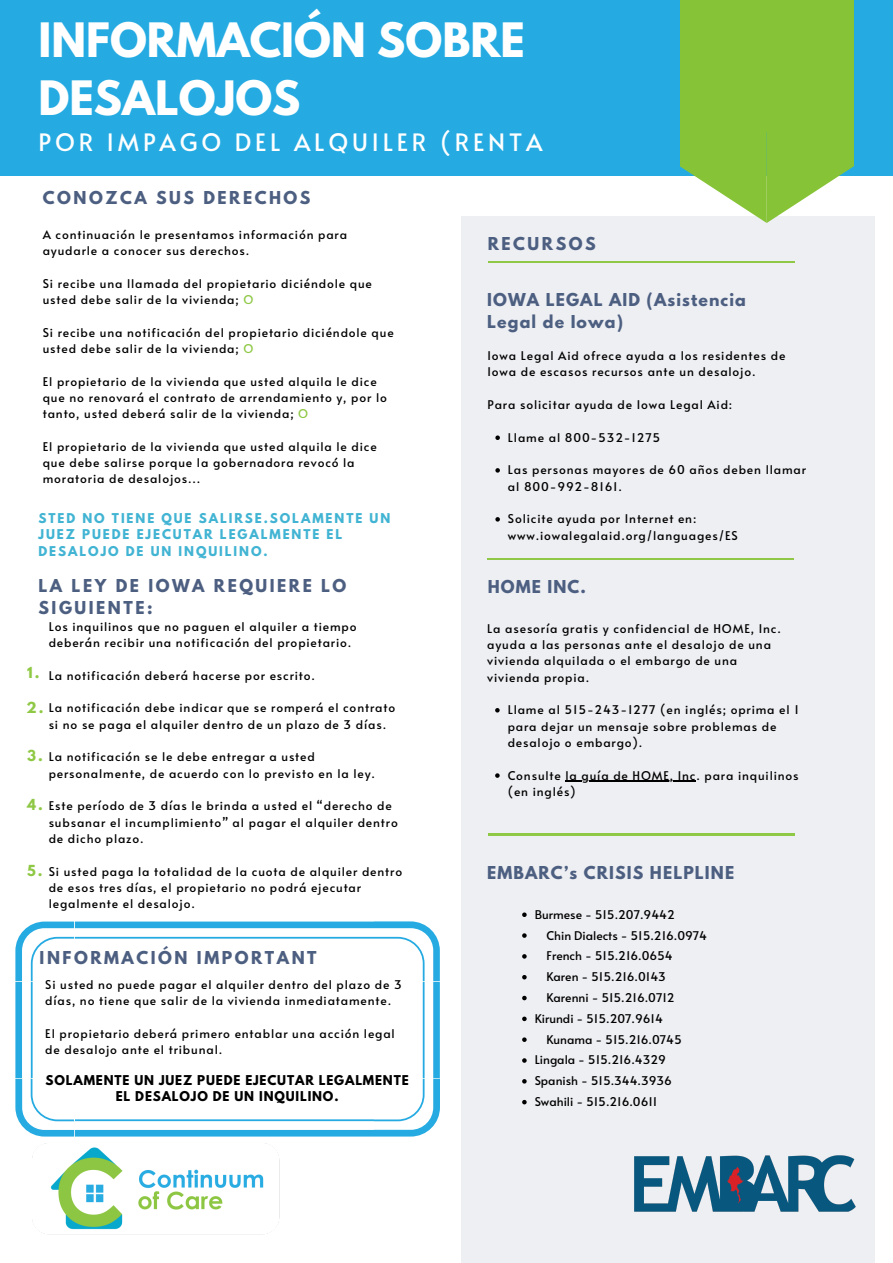
<style>
.page{position:relative;width:893px;height:1263px;background:#fff}
.page>*{position:absolute;margin:0;border:0;box-sizing:border-box;transform-origin:0 0}
.t1{font:700 42px/58.5px "League Spartan";color:#fff}
.t2{font:23.92px "Alata";letter-spacing:.16em;color:#fff}
.t3{font:700 15.75px/22px "League Spartan";letter-spacing:.16em;color:#4d5f81}
.t4{font:700 15.75px/22px "League Spartan";letter-spacing:.07em;color:#4d5f81}
.t5{font:700 13.5px "League Spartan";color:#8fc845}
.t6{font:12px/16.4px "Alata";letter-spacing:.07em;color:#000}
.t7{font:12px "Alata";color:#000}
.t8{font:700 12px/16.4px "League Spartan";letter-spacing:.16em;color:#42b4d3}
.t9{font:700 12px/16.4px "League Spartan";letter-spacing:.07em;color:#000;text-align:center}
.s1{color:#8fc845}
</style>
<div class="page">
<div style="left:0;top:0;width:893px;height:175px;background:#25abe2"></div>
<div style="left:461px;top:217px;width:413px;height:1046px;background:#eeeff3"></div>
<div style="left:680px;top:0;width:173px;height:132px;background:#87c337"></div>
<svg style="left:680px;top:132px;width:173px;height:91px"></svg>
<hr style="left:488px;top:261px;width:306px;height:2px;background:#8fc845">
<hr style="left:487px;top:558px;width:307px;height:2px;background:#8fc845">
<hr style="left:488px;top:834px;width:307px;height:1px;background:#8fc845">
<img style="left:32px;top:1143px;width:248px;height:92px">
<img style="left:634px;top:1155px;width:222px;height:57px">
<svg style="left:15px;top:921px;width:425px;height:215px"></svg>
<svg style="left:495px;top:435px;width:5px;height:5px"></svg>
<svg style="left:495px;top:468px;width:5px;height:5px"></svg>
<svg style="left:495px;top:517px;width:5px;height:5px"></svg>
<svg style="left:495px;top:708px;width:4px;height:4px"></svg>
<svg style="left:495px;top:773px;width:4px;height:5px"></svg>
<hr style="left:565px;top:781px;width:131px;height:1px;background:#000">
<svg style="left:522px;top:912px;width:4px;height:5px"></svg>
<svg style="left:522px;top:933px;width:4px;height:5px"></svg>
<svg style="left:522px;top:954px;width:4px;height:5px"></svg>
<svg style="left:522px;top:975px;width:4px;height:4px"></svg>
<svg style="left:522px;top:996px;width:4px;height:4px"></svg>
<svg style="left:522px;top:1016px;width:4px;height:5px"></svg>
<svg style="left:522px;top:1037px;width:4px;height:5px"></svg>
<svg style="left:522px;top:1058px;width:4px;height:5px"></svg>
<svg style="left:522px;top:1079px;width:4px;height:4px"></svg>
<svg style="left:522px;top:1100px;width:4px;height:4px"></svg>
<p class="t1" style="left:39px;top:16px;width:488px">INFORMACIÓN SOBRE<br>DESALOJOS</p>
<p class="t2" style="left:39px;top:125px;width:505px">POR IMPAGO DEL ALQUILER (RENTA</p>
<p class="t3" style="left:43px;top:189px;width:269px">CONOZCA SUS DERECHOS</p>
<p class="t6" style="left:43px;top:225px;width:306px">A continuación le presentamos información para ayudarle a conocer sus derechos.</p>
<p class="t6" style="left:43px;top:274px;width:331px">Si recibe una llamada del propietario diciéndole que usted debe salir de la vivienda; <span class="s1">O</span></p>
<p class="t6" style="left:43px;top:323px;width:352px">Si recibe una notificación del propietario diciéndole que usted debe salir de la vivienda; <span class="s1">O</span></p>
<p class="t6" style="left:43px;top:372px;width:346px">El propietario de la vivienda que usted alquila le dice que no renovará el contrato de arrendamiento y, por lo tanto, usted deberá salir de la vivienda; <span class="s1">O</span></p>
<p class="t6" style="left:43px;top:438px;width:335px">El propietario de la vivienda que usted alquila le dice que debe salirse porque la gobernadora revocó la moratoria de desalojos...</p>
<p class="t8" style="left:39px;top:512px;width:353px">STED NO TIENE QUE SALIRSE.SOLAMENTE UN<br>JUEZ PUEDE EJECUTAR LEGALMENTE EL<br>DESALOJO DE UN INQUILINO.</p>
<p class="t3" style="left:39px;top:577px;width:309px">LA LEY DE IOWA REQUIERE LO<br>SIGUIENTE:</p>
<p class="t3" style="left:488px;top:235px;width:109px">RECURSOS</p>
<p class="t4" style="left:487px;top:291px;width:260px">IOWA LEGAL AID (Asistencia<br>Legal de Iowa)</p>
<p class="t6" style="left:487px;top:347px;width:299px">Iowa Legal Aid ofrece ayuda a los residentes de<br>Iowa de escasos recursos ante un desalojo.</p>
<p class="t6" style="left:487px;top:396px;width:246px">Para solicitar ayuda de Iowa Legal Aid:</p>
<p class="t6" style="left:508px;top:429px;width:154px">Llame al 800-532-1275</p>
<p class="t6" style="left:508px;top:461px;width:300px">Las personas mayores de 60 años deben llamar al 800-992-8161.</p>
<p class="t6" style="left:508px;top:510px;width:231px">Solicite ayuda por Internet en: www.iowalegalaid.org/languages/ES</p>
<p class="t3" style="left:488px;top:578px;width:100px">HOME INC.</p>
<p class="t6" style="left:49px;top:618px;width:309px">Los inquilinos que no paguen el alquiler a tiempo deberán recibir una notificación del propietario.</p>
<p class="t6" style="left:49px;top:667px;width:268px">La notificación deberá hacerse por escrito.</p>
<p class="t6" style="left:49px;top:699px;width:348px">La notificación debe indicar que se romperá el contrato si no se paga el alquiler dentro de un plazo de 3 días.</p>
<p class="t6" style="left:49px;top:748px;width:328px">La notificación se le debe entregar a usted personalmente, de acuerdo con lo previsto en la ley.</p>
<p class="t6" style="left:49px;top:797px;width:351px">Este período de 3 días le brinda a usted el “derecho de subsanar el incumplimiento” al pagar el alquiler dentro de dicho plazo.</p>
<p class="t6" style="left:49px;top:862px;width:355px">Si usted paga la totalidad de la cuota de alquiler dentro de esos tres días, el propietario no podrá ejecutar legalmente el desalojo.</p>
<p class="t6" style="left:487px;top:619px;width:295px">La asesoría gratis y confidencial de HOME, Inc. ayuda a las personas ante el desalojo de una vivienda alquilada o el embargo de una</p>
<p class="t6" style="left:487px;top:668px;width:103px">vivienda propia.</p>
<p class="t5" style="left:27px;top:666px;width:14px">1.</p>
<p class="t5" style="left:27px;top:701px;width:19px">2.</p>
<p class="t5" style="left:27px;top:749px;width:17px">3.</p>
<p class="t5" style="left:27px;top:798px;width:17px">4.</p>
<p class="t6" style="left:508px;top:701px;width:293px">Llame al 515-243-1277 (en inglés; oprima el 1 para dejar un mensaje sobre problemas de desalojo o embargo).</p>
<p class="t6" style="left:508px;top:766px;width:292px">Consulte la guía de HOME, Inc. para inquilinos (en inglés)</p>
<p class="t5" style="left:27px;top:863px;width:17px">5.</p>
<p class="t4" style="left:487px;top:864px;width:248px">EMBARC’s CRISIS HELPLINE</p>
<p class="t7" style="left:535px;top:905px;width:142px">Burmese - 515.207.9442</p>
<p class="t7" style="left:546px;top:926px;width:162px">Chin Dialects - 515.216.0974</p>
<p class="t7" style="left:546px;top:947px;width:128px">French - 515.216.0654</p>
<p class="t7" style="left:546px;top:968px;width:121px">Karen - 515.216.0143</p>
<p class="t7" style="left:546px;top:989px;width:130px">Karenni - 515.216.0712</p>
<p class="t7" style="left:535px;top:1009px;width:130px">Kirundi - 515.207.9614</p>
<p class="t7" style="left:546px;top:1030px;width:137px">Kunama - 515.216.0745</p>
<p class="t7" style="left:535px;top:1051px;width:133px">Lingala - 515.216.4329</p>
<p class="t7" style="left:535px;top:1072px;width:139px">Spanish - 515.344.3936</p>
<p class="t7" style="left:535px;top:1093px;width:124px">Swahili - 515.216.0611</p>
<p class="t3" style="left:40px;top:949px;width:278px">INFORMACIÓN IMPORTANT</p>
<p class="t6" style="left:45px;top:975px;width:358px">Si usted no puede pagar el alquiler dentro del plazo de 3 días, no tiene que salir de la vivienda inmediatamente.</p>
<p class="t6" style="left:45px;top:1024px;width:351px">El propietario deberá primero entablar una acción legal de desalojo ante el tribunal.</p>
<p class="t9" style="left:46px;top:1073px;width:365px">SOLAMENTE UN JUEZ PUEDE EJECUTAR LEGALMENTE<br>EL DESALOJO DE UN INQUILINO.</p>
</div>
